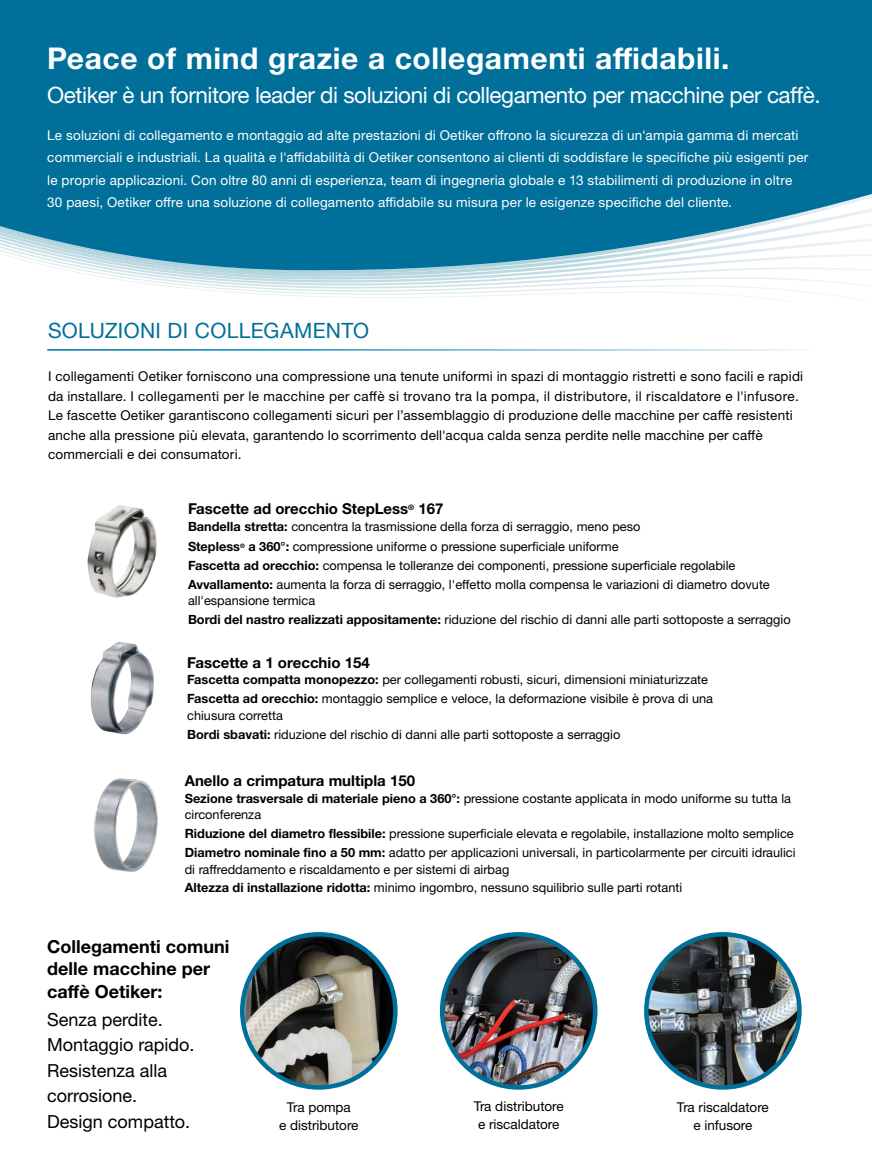
<style>
.page{position:relative;width:872px;height:1170px;background:#fff}
.page>*{position:absolute;margin:0;border:0;box-sizing:border-box;transform-origin:0 0}
.t1{font:700 30px "Helvetica Neue LTW1 G";letter-spacing:.02em;color:#fff}
.t2{font:22.5px "Helvetica Neue LTW1 G";letter-spacing:-.02em;color:#fff}
.t3{font:21px "Helvetica Neue";letter-spacing:.015em;color:#006f9a}
.t4{font:18px/25.5px "Helvetica Neue LTW1 G";color:#000}
.t5{font:700 18px/22.5px "Helvetica Neue LTW1 G";color:#000}
.t6{font:700 15px "Helvetica Neue LTW1 G";color:#000}
.t7{font:13.5px/19.5px "Helvetica Neue LTW1 G";letter-spacing:.015em;color:#000;text-align:center}
.t8{font:13.5px/22.5px "Helvetica Neue LTW1 G";letter-spacing:.015em;color:#fff}
.t9{font:12.75px/18.9px "Helvetica Neue LTW1 G";color:#000}
.s1{font-weight:700}
</style>
<div class="page">
<svg style="left:76px;top:272px;width:493px;height:26px"></svg>
<img style="left:569px;top:292px;width:226px;height:8px">
<svg style="left:0;top:0;width:872px;height:272px;background:#1379a1"></svg>
<img style="left:94px;top:778px;width:64px;height:94px">
<img style="left:242px;top:934px;width:153px;height:153px;border-radius:77px">
<div style="left:240px;top:932px;width:157px;height:157px;border:4px solid #006f9a;border-radius:50%"></div>
<img style="left:442px;top:934px;width:153px;height:153px;border-radius:77px">
<div style="left:440px;top:932px;width:157px;height:157px;border:4px solid #006f9a;border-radius:50%"></div>
<img style="left:646px;top:934px;width:153px;height:153px;border-radius:77px">
<div style="left:644px;top:932px;width:157px;height:157px;border:4px solid #006f9a;border-radius:50%"></div>
<img style="left:87px;top:505px;width:70px;height:93px">
<img style="left:91px;top:642px;width:63px;height:92px">
<h1 class="t1" style="left:47px;top:39px;width:684px">Peace of mind grazie a collegamenti affidabili.</h1>
<h2 class="t2" style="left:47px;top:81px;width:775px">Oetiker è un fornitore leader di soluzioni di collegamento per macchine per caffè.</h2>
<p class="t8" style="left:47px;top:124px;width:762px">Le soluzioni di collegamento e montaggio ad alte prestazioni di Oetiker offrono la sicurezza di un'ampia gamma di mercati commerciali e industriali. La qualità e l'affidabilità di Oetiker consentono ai clienti di soddisfare le specifiche più esigenti per le proprie applicazioni. Con oltre 80 anni di esperienza, team di ingegneria globale e 13 stabilimenti di produzione in oltre 30 paesi, Oetiker offre una soluzione di collegamento affidabile su misura per le esigenze specifiche del cliente.</p>
<h3 class="t3" style="left:48px;top:315px;width:323px">SOLUZIONI DI COLLEGAMENTO</h3>
<p class="t7" style="left:48px;top:366px;width:756px;text-align:left">I collegamenti Oetiker forniscono una compressione una tenute uniformi in spazi di montaggio ristretti e sono facili e rapidi da installare. I collegamenti per le macchine per caffè si trovano tra la pompa, il distributore, il riscaldatore e l'infusore.<br>Le fascette Oetiker garantiscono collegamenti sicuri per l’assemblaggio di produzione delle macchine per caffè resistenti anche alla pressione più elevata, garantendo lo scorrimento dell'acqua calda senza perdite nelle macchine per caffè commerciali e dei consumatori.</p>
<p class="t6" style="left:188px;top:499px;width:257px">Fascette ad orecchio StepLess<sup>®</sup> 167</p>
<p class="t9" style="left:188px;top:515px;width:454px;line-height:20.4px"><span class="s1">Bandella stretta:</span> concentra la trasmissione della forza di serraggio, meno peso<br><span class="s1">Stepless</span><sup>®</sup> <span class="s1">a 360°:</span> compressione uniforme o pressione superficiale uniforme</p>
<p class="t9" style="left:188px;top:556px;width:583px"><span class="s1">Fascetta ad orecchio:</span> compensa le tolleranze dei componenti, pressione superficiale regolabile<br><span class="s1">Avvallamento:</span> aumenta la forza di serraggio, l'effetto molla compensa le variazioni di diametro dovute</p>
<p class="t9" style="left:188px;top:591px;width:604px">all'espansione termica<br><span class="s1">Bordi del nastro realizzati appositamente:</span> riduzione del rischio di danni alle parti sottoposte a serraggio</p>
<p class="t6" style="left:187px;top:653px;width:184px">Fascette a 1 orecchio 154</p>
<p class="t9" style="left:187px;top:670px;width:527px"><span class="s1">Fascetta compatta monopezzo:</span> per collegamenti robusti, sicuri, dimensioni miniaturizzate<br><span class="s1">Fascetta ad orecchio:</span> montaggio semplice e veloce, la deformazione visibile è prova di una</p>
<p class="t9" style="left:187px;top:705px;width:435px;line-height:19.5px">chiusura corretta<br><span class="s1">Bordi sbavati:</span> riduzione del rischio di danni alle parti sottoposte a serraggio</p>
<p class="t6" style="left:185px;top:771px;width:232px">Anello a crimpatura multipla 150</p>
<p class="t9" style="left:185px;top:789px;width:608px;line-height:16.5px"><span class="s1">Sezione trasversale di materiale pieno a 360°:</span> pressione costante applicata in modo uniforme su tutta la circonferenza</p>
<p class="t9" style="left:185px;top:823px;width:612px"><span class="s1">Riduzione del diametro flessibile:</span> pressione superficiale elevata e regolabile, installazione molto semplice<br><span class="s1">Diametro nominale fino a 50 mm:</span> adatto per applicazioni universali, in particolarmente per circuiti idraulici</p>
<p class="t9" style="left:185px;top:859px;width:499px">di raffreddamento e riscaldamento e per sistemi di airbag<br><span class="s1">Altezza di installazione ridotta:</span> minimo ingombro, nessuno squilibrio sulle parti rotanti</p>
<h3 class="t5" style="left:47px;top:934px;width:184px">Collegamenti comuni delle macchine per caffè Oetiker:</h3>
<h3 class="t4" style="left:47px;top:1006px;width:149px">Senza perdite.<br>Montaggio rapido.<br>Resistenza alla corrosione.<br>Design compatto.</h3>
<p class="t7" style="left:279px;top:1098px;width:81px;line-height:18px">Tra pompa<br>e distributore</p>
<p class="t7" style="left:474px;top:1097px;width:91px;line-height:18px">Tra distributore e riscaldatore</p>
<p class="t7" style="left:677px;top:1098px;width:93px;line-height:18px">Tra riscaldatore e infusore</p>
</div>
